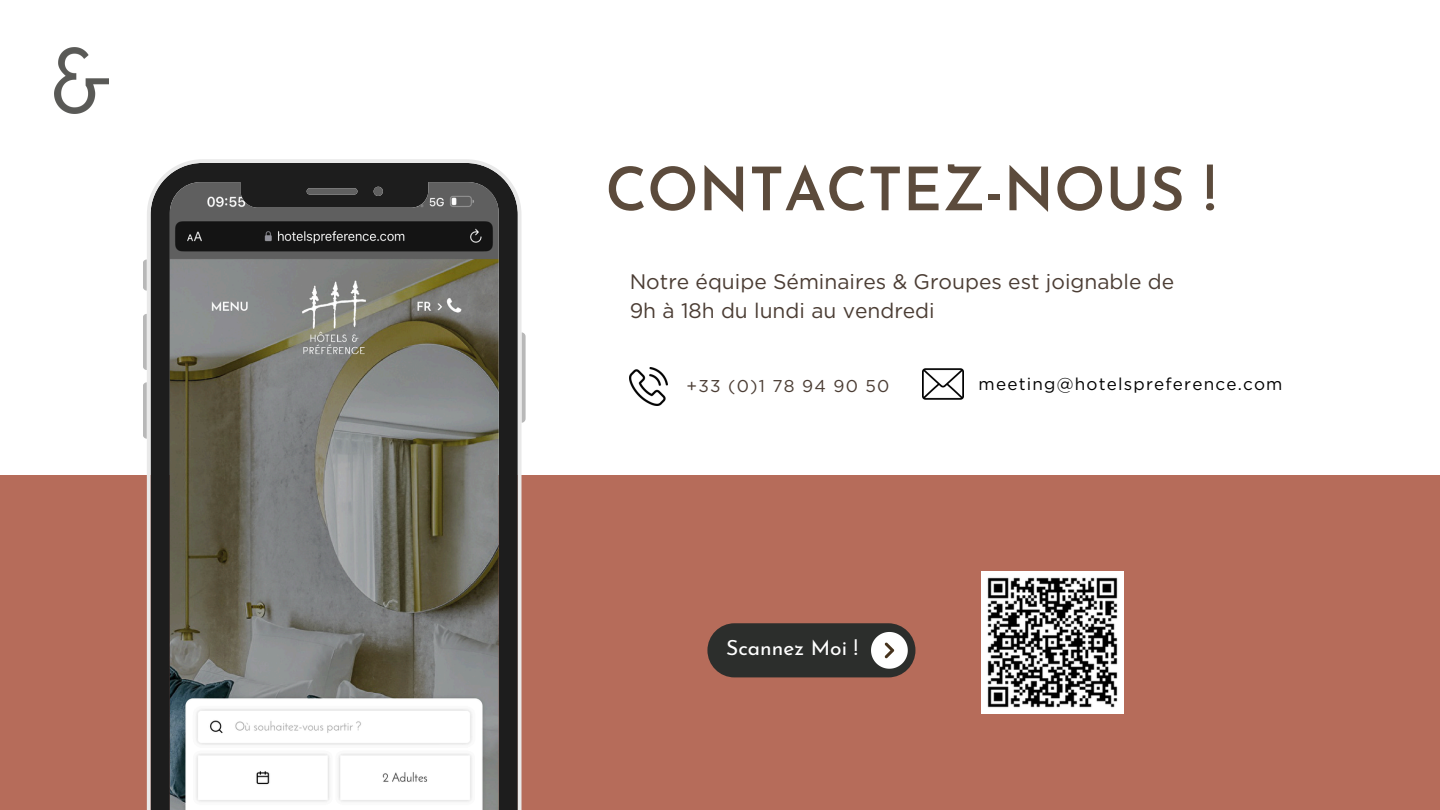
<style>
.page{position:relative;width:1440px;height:810px;background:#fff}
.page>*{position:absolute;margin:0;border:0;box-sizing:border-box;transform-origin:0 0}
.t1{font:600 60px "Josefin Sans";color:#5c4b3c}
.t2{font:21px/29.2px "Gotham";color:#4b3d34}
.t3{font:21px "Josefin Sans";color:#fff}
.t4{font:17.1px "Gotham";letter-spacing:.07em;color:#000}
.t5{font:17.1px "Gotham";letter-spacing:.07em;color:#4b3d34}
</style>
<div class="page">
<div style="left:0;top:476px;width:1440px;height:334px;background:#b66c5a"></div>
<svg style="left:143px;top:259px;width:4px;height:32px"></svg>
<svg style="left:143px;top:314px;width:4px;height:56px"></svg>
<svg style="left:143px;top:382px;width:4px;height:57px"></svg>
<svg style="left:522px;top:332px;width:4px;height:91px"></svg>
<svg style="left:147px;top:159px;width:375px;height:651px;background:#7b7b75"></svg>
<img style="left:630px;top:368px;width:37px;height:37px">
<img style="left:922px;top:368px;width:42px;height:32px">
<img style="left:981px;top:572px;width:142px;height:142px">
<div style="left:707px;top:623px;width:208px;height:54px;background:#2c2e2c;border-radius:27px"></div>
<svg style="left:871px;top:632px;width:37px;height:37px"></svg>
<img style="left:54px;top:48px;width:54px;height:66px">
<p class="t1" style="left:605px;top:165px;width:612px">CONTACTEZ-NOUS !</p>
<p class="t2" style="left:630px;top:267px;width:546px">Notre équipe Séminaires &amp; Groupes est joignable de<br>9h à 18h du lundi au vendredi</p>
<p class="t5" style="left:687px;top:376px;width:204px">+33 (0)1 78 94 90 50</p>
<p class="t4" style="left:979px;top:373px;width:305px">meeting@hotelspreference.com</p>
<h2 class="t3" style="left:726px;top:639px;width:133px">Scannez Moi !</h2>
</div>
